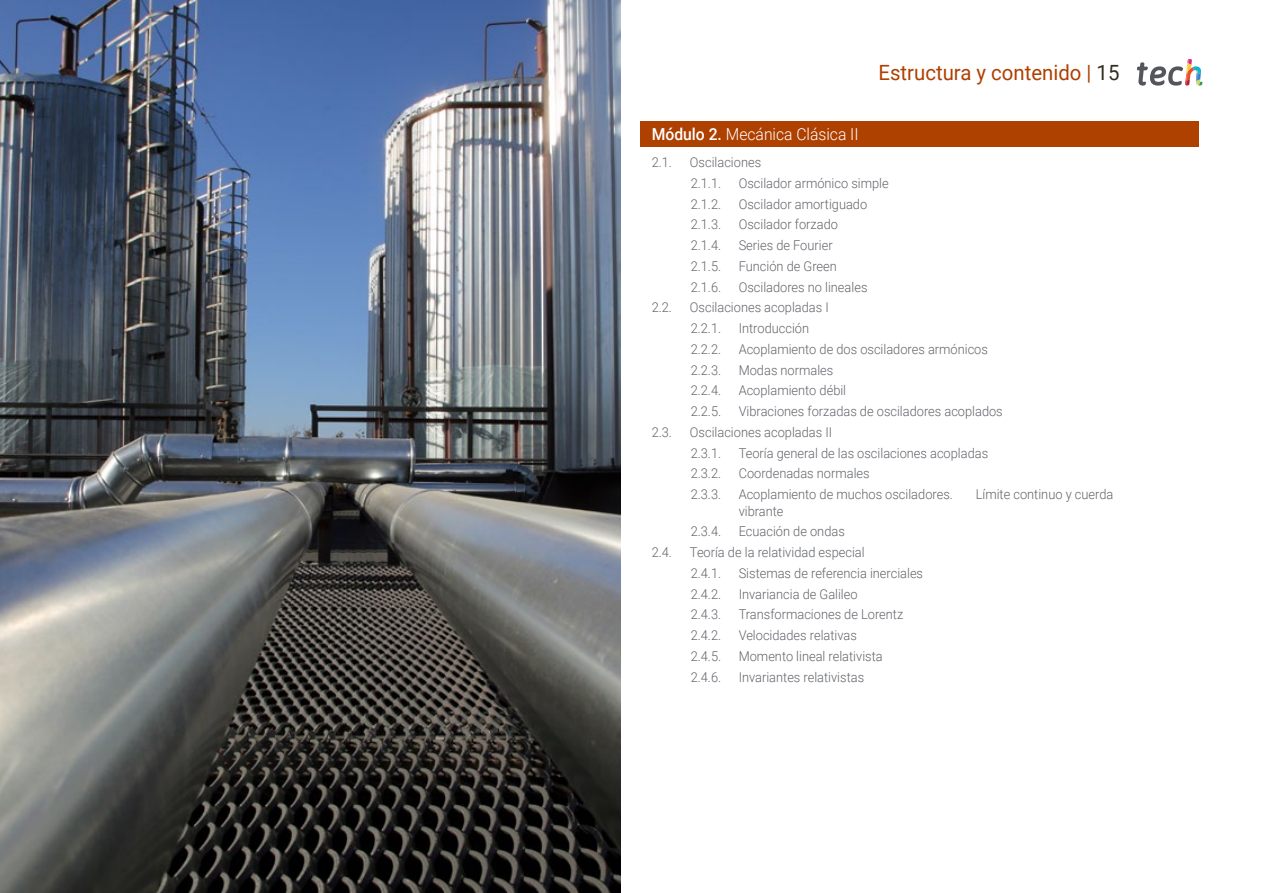
<style>
.page{position:relative;width:1263px;height:893px;background:#fff}
.page>*{position:absolute;margin:0;border:0;box-sizing:border-box;transform-origin:0 0}
.t1{font:21px "Roboto";color:#ae4000}
.t2{font:300 16.5px "Roboto";color:#fff;scale:.95 1}
.t3{font:300 13.5px/20.7px "Roboto";color:#61646a;scale:.95 1}
.s1{color:#312e20}
.s2{font-weight:500}
</style>
<div class="page">
<svg style="left:1137px;top:59px;width:65px;height:27px"></svg>
<div style="left:641px;top:121px;width:558px;height:25px;background:#ae4000"></div>
<img style="left:0;top:0;width:621px;height:893px">
<h1 class="t1" style="left:878px;top:57px;width:242px">Estructura y contenido | <span class="s1">15</span></h1>
<p class="t2" style="left:652px;top:123px;width:219px"><span class="s2">Módulo 2.</span> Mecánica Clásica II</p>
<p class="t3" style="left:652px;top:151px;width:23px">2.1.</p>
<p class="t3" style="left:690px;top:151px;width:76px">Oscilaciones<br>2.1.1.</p>
<p class="t3" style="left:739px;top:172px;width:159px">Oscilador armónico simple</p>
<p class="t3" style="left:691px;top:193px;width:34px">2.1.2.</p>
<p class="t3" style="left:739px;top:193px;width:137px">Oscilador amortiguado</p>
<p class="t3" style="left:691px;top:214px;width:34px">2.1.3.</p>
<p class="t3" style="left:739px;top:214px;width:106px">Oscilador forzado</p>
<p class="t3" style="left:691px;top:234px;width:34px">2.1.4.</p>
<p class="t3" style="left:739px;top:234px;width:100px">Series de Fourier</p>
<p class="t3" style="left:691px;top:255px;width:34px">2.1.5.</p>
<p class="t3" style="left:739px;top:255px;width:105px">Función de Green</p>
<p class="t3" style="left:691px;top:276px;width:34px">2.1.6.</p>
<p class="t3" style="left:739px;top:276px;width:137px">Osciladores no lineales</p>
<p class="t3" style="left:652px;top:297px;width:23px">2.2.</p>
<p class="t3" style="left:690px;top:297px;width:148px">Oscilaciones acopladas I<br>2.2.1.</p>
<p class="t3" style="left:739px;top:317px;width:76px">Introducción</p>
<p class="t3" style="left:691px;top:338px;width:34px">2.2.2.</p>
<p class="t3" style="left:739px;top:338px;width:264px">Acoplamiento de dos osciladores armónicos</p>
<p class="t3" style="left:691px;top:359px;width:34px">2.2.3.</p>
<p class="t3" style="left:739px;top:359px;width:101px">Modas normales</p>
<p class="t3" style="left:691px;top:380px;width:34px">2.2.4.</p>
<p class="t3" style="left:739px;top:380px;width:115px">Acoplamiento débil</p>
<p class="t3" style="left:691px;top:400px;width:34px">2.2.5.</p>
<p class="t3" style="left:739px;top:400px;width:279px">Vibraciones forzadas de osciladores acoplados</p>
<p class="t3" style="left:652px;top:421px;width:23px">2.3.</p>
<p class="t3" style="left:690px;top:421px;width:151px">Oscilaciones acopladas II<br>2.3.1.</p>
<p class="t3" style="left:739px;top:442px;width:264px">Teoría general de las oscilaciones acopladas</p>
<p class="t3" style="left:691px;top:463px;width:34px">2.3.2.</p>
<p class="t3" style="left:739px;top:463px;width:139px">Coordenadas normales</p>
<p class="t3" style="left:691px;top:483px;width:34px">2.3.3.</p>
<p class="t3" style="left:739px;top:483px;width:227px">Acoplamiento de muchos osciladores.</p>
<p class="t3" style="left:976px;top:483px;width:146px">Límite continuo y cuerda</p>
<p class="t3" style="left:739px;top:500px;width:49px">vibrante</p>
<p class="t3" style="left:691px;top:521px;width:34px">2.3.4.</p>
<p class="t3" style="left:739px;top:521px;width:113px">Ecuación de ondas</p>
<p class="t3" style="left:652px;top:541px;width:23px">2.4.</p>
<p class="t3" style="left:690px;top:541px;width:185px">Teoría de la relatividad especial<br>2.4.1.</p>
<p class="t3" style="left:739px;top:562px;width:196px">Sistemas de referencia inerciales</p>
<p class="t3" style="left:691px;top:583px;width:34px">2.4.2.</p>
<p class="t3" style="left:739px;top:583px;width:127px">Invariancia de Galileo</p>
<p class="t3" style="left:691px;top:604px;width:34px">2.4.3.</p>
<p class="t3" style="left:739px;top:604px;width:175px">Transformaciones de Lorentz</p>
<p class="t3" style="left:691px;top:624px;width:34px">2.4.2.</p>
<p class="t3" style="left:739px;top:624px;width:126px">Velocidades relativas</p>
<p class="t3" style="left:691px;top:645px;width:34px">2.4.5.</p>
<p class="t3" style="left:739px;top:645px;width:153px">Momento lineal relativista</p>
<p class="t3" style="left:691px;top:666px;width:34px">2.4.6.</p>
<p class="t3" style="left:739px;top:666px;width:134px">Invariantes relativistas</p>
</div>
